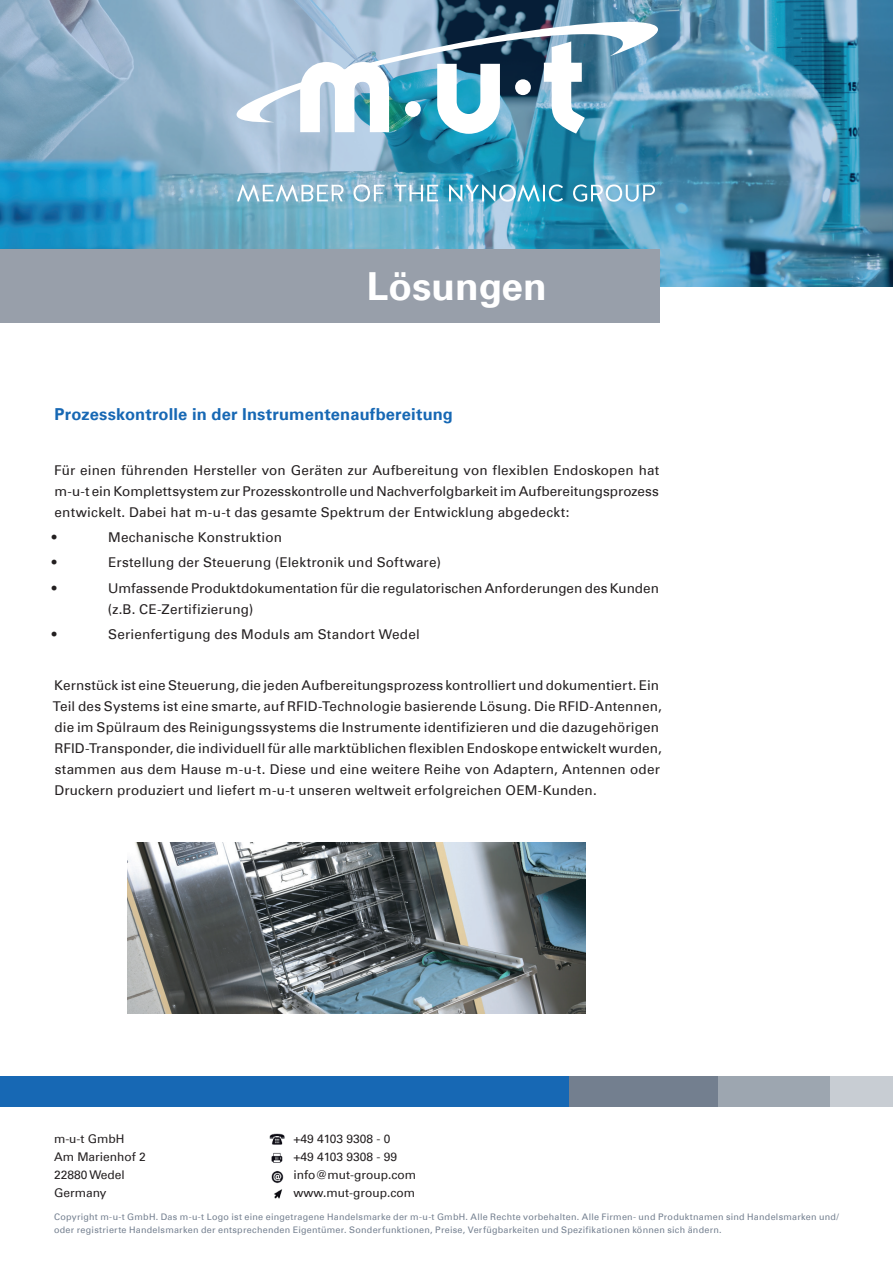
<style>
.page{position:relative;width:893px;height:1263px;background:#fff}
.page>*{position:absolute;margin:0;border:0;box-sizing:border-box;transform-origin:0 0}
.t1{font:700 38.7px "Univers Com 65";color:#fff}
.t2{font:700 16.5px "Univers Com 65";letter-spacing:.01em;color:#1768b4}
.t3{font:13.5px/21px "Univers Com 55 Roman";letter-spacing:.01em;color:#231f20}
.t4{font:12px/18px "Univers Com 55 Roman";color:#231f20}
.t5{font:9px/13.5px "Univers Com 55 Roman";letter-spacing:.03em;color:#737f8f}
</style>
<div class="page">
<svg style="left:0;top:0;width:893px;height:286px;background:#5d9bb9"></svg>
<svg style="left:237px;top:185px;width:106px;height:17px"></svg>
<svg style="left:354px;top:184px;width:31px;height:18px"></svg>
<svg style="left:394px;top:185px;width:44px;height:16px"></svg>
<svg style="left:449px;top:184px;width:114px;height:18px"></svg>
<svg style="left:573px;top:184px;width:82px;height:18px"></svg>
<svg style="left:300px;top:123px;width:89px;height:9px"></svg>
<svg style="left:437px;top:123px;width:63px;height:11px"></svg>
<svg style="left:544px;top:123px;width:41px;height:11px"></svg>
<svg style="left:234px;top:15px;width:425px;height:108px"></svg>
<div style="left:515px;top:79px;width:16px;height:16px;background:#fff;border-radius:50%"></div>
<div style="left:405px;top:101px;width:16px;height:16px;background:#fff;border-radius:50%"></div>
<div style="left:0;top:250px;width:659px;height:73px;background:#989faa"></div>
<img style="left:271px;top:1152px;width:12px;height:11px">
<img style="left:271px;top:1171px;width:13px;height:13px">
<img style="left:274px;top:1189px;width:9px;height:10px">
<img style="left:269px;top:1133px;width:16px;height:12px">
<div style="left:0;top:1076px;width:569px;height:30px;background:#1768b4"></div>
<div style="left:829px;top:1076px;width:64px;height:30px;background:#c8cdd3"></div>
<div style="left:718px;top:1076px;width:111px;height:30px;background:#9da6b0"></div>
<div style="left:569px;top:1076px;width:149px;height:30px;background:#737f8f"></div>
<img style="left:128px;top:843px;width:458px;height:170px">
<h1 class="t1" style="left:367px;top:264px;width:181px">Lösungen</h1>
<p class="t2" style="left:55px;top:404px;width:400px">Prozesskontrolle in der Instrumentenaufbereitung</p>
<p class="t3" style="left:54px;top:460px;width:606px;text-align:justify">Für einen führenden Hersteller von Geräten zur Aufbereitung von flexiblen Endoskopen hat m-u-t ein Komplettsystem zur Prozesskontrolle und Nachverfolgbarkeit im Aufbereitungsprozess entwickelt. Dabei hat m-u-t das gesamte Spektrum der Entwicklung abgedeckt:</p>
<p class="t3" style="left:52px;top:527px;width:6px">•</p>
<p class="t3" style="left:108px;top:527px;width:175px">Mechanische Konstruktion</p>
<p class="t3" style="left:52px;top:552px;width:6px">•</p>
<p class="t3" style="left:108px;top:552px;width:334px">Erstellung der Steuerung (Elektronik und Software)</p>
<p class="t3" style="left:52px;top:577px;width:6px">•</p>
<p class="t3" style="left:108px;top:577px;width:553px">Umfassende Produktdokumentation für die regulatorischen Anforderungen des Kunden (z.B. CE-Zertifizierung)</p>
<p class="t3" style="left:52px;top:624px;width:6px">•</p>
<p class="t3" style="left:108px;top:624px;width:313px">Serienfertigung des Moduls am Standort Wedel</p>
<p class="t3" style="left:53px;top:674px;width:611px">Kernstück ist eine Steuerung, die jeden Aufbereitungsprozess kontrolliert und dokumentiert. Ein Teil des Systems ist eine smarte, auf RFID-Technologie basierende Lösung. Die RFID-Antennen, die im Spülraum des Reinigungssystems die Instrumente identifizieren und die dazugehörigen RFID-Transponder, die individuell für alle marktüblichen flexiblen Endoskope entwickelt wurden, stammen aus dem Hause m-u-t. Diese und eine weitere Reihe von Adaptern, Antennen oder Druckern produziert und liefert m-u-t unseren weltweit erfolgreichen OEM-Kunden.</p>
<p class="t4" style="left:54px;top:1130px;width:93px">m-u-t GmbH<br>Am Marienhof 2<br>22880 Wedel<br>Germany</p>
<p class="t4" style="left:293px;top:1130px;width:124px">+49 4103 9308 - 0<br>+49 4103 9308 - 99 info@mut-group.com www.mut-group.com</p>
<p class="t5" style="left:54px;top:1210px;width:786px">Copyright m-u-t GmbH. Das m-u-t Logo ist eine eingetragene Handelsmarke der m-u-t GmbH. Alle Rechte vorbehalten. Alle Firmen- und Produktnamen sind Handelsmarken und/ oder registrierte Handelsmarken der entsprechenden Eigentümer. Sonderfunktionen, Preise, Verfügbarkeiten und Spezifikationen können sich ändern.</p>
</div>
